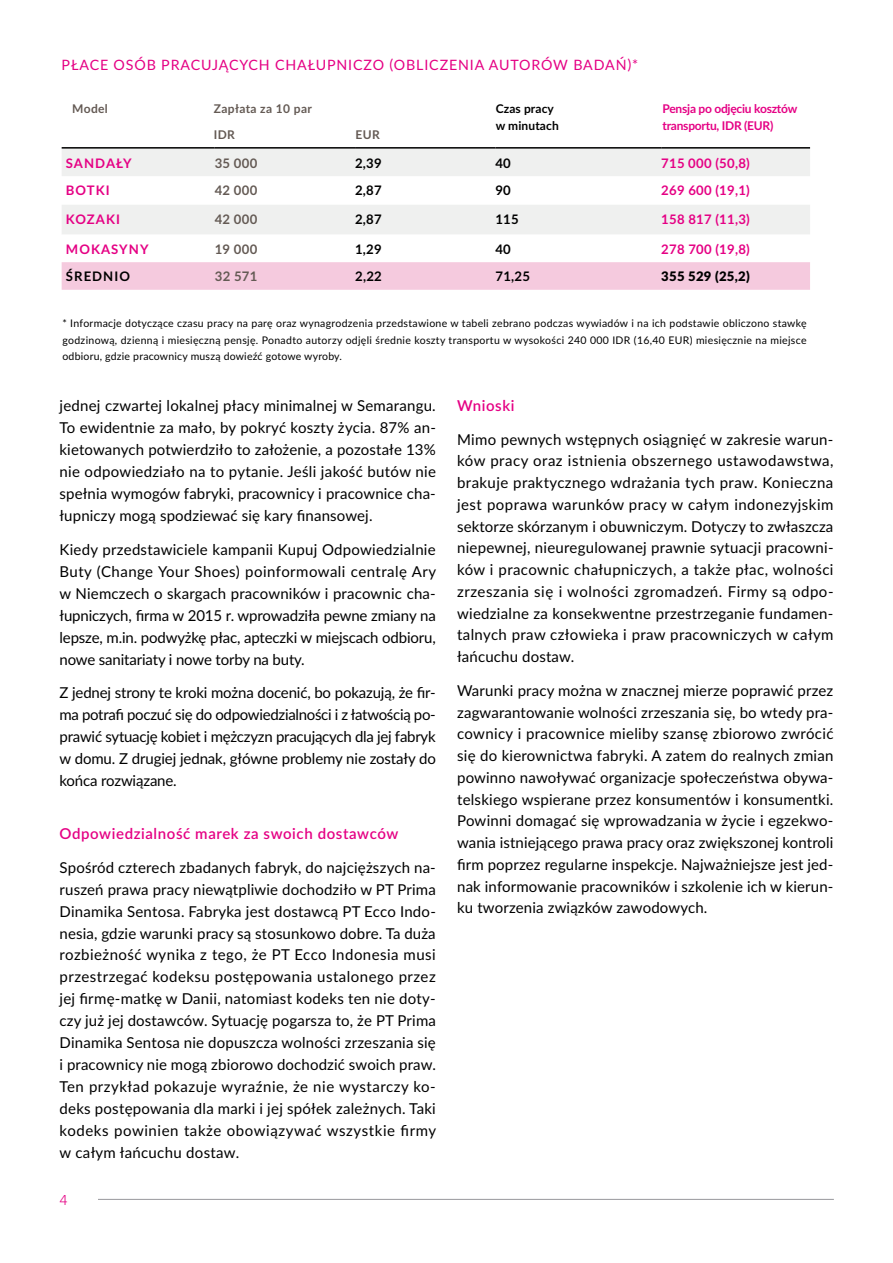
<style>
.page{position:relative;width:893px;height:1263px;background:#fff}
.page>*{position:absolute;margin:0;border:0;box-sizing:border-box;transform-origin:0 0}
.t1{font:15px/21.8px "Lato";letter-spacing:.01em;color:#000;text-align:justify}
.t2{font:600 15px "Lato";letter-spacing:.04em;color:#e50084}
.t3{font:300 15px "Proxima Nova";color:#e50084}
.t4{font:14.25px "Lato";letter-spacing:.06em;color:#e50084}
.t5{font:700 13.2px "Lato";letter-spacing:.03em;color:#e50084}
.t6{font:700 13.2px "Lato";letter-spacing:.02em;color:#000}
.t7{font:700 13.2px "Lato";letter-spacing:.02em;color:#645a54}
.t8{font:900 13.2px "Lato";letter-spacing:.02em;color:#000}
.t9{font:700 13.2px "Lato";letter-spacing:.08em;color:#e50084}
.t10{font:700 13.2px "Lato";letter-spacing:.075em;color:#e50084}
.t11{font:700 13.2px "Lato";letter-spacing:.08em;color:#000}
.t12{font:700 12px/16.5px "Lato";letter-spacing:-.02em;color:#e50084}
.t13{font:700 12px/25.5px "Lato";letter-spacing:.03em;color:#645a54}
.t14{font:700 12px/16.5px "Lato";letter-spacing:.01em;color:#000}
.t15{font:10.5px/16.5px "Lato";letter-spacing:.02em;color:#000;text-align:justify}
</style>
<div class="page">
<hr style="left:60px;top:1199px;width:774px;height:1px;background:#98989c">
<div style="left:60px;top:1193px;width:38px;height:22px;background:#fff"></div>
<svg style="left:62px;top:149px;width:748px;height:85px;fill:#eff0ef"></svg>
<svg style="left:62px;top:262px;width:748px;height:28px;background:#f5cade"></svg>
<hr style="left:62px;top:147px;width:153px;height:2px;background:#000">
<hr style="left:215px;top:147px;width:140px;height:2px;background:#000">
<hr style="left:355px;top:147px;width:140px;height:2px;background:#000">
<hr style="left:495px;top:147px;width:166px;height:2px;background:#000">
<hr style="left:661px;top:147px;width:149px;height:2px;background:#000">
<p class="t4" style="left:62px;top:54px;width:578px">PŁACE OSÓB PRACUJĄCYCH CHAŁUPNICZO (OBLICZENIA AUTORÓW BADAŃ)*</p>
<p class="t13" style="left:72px;top:96px;width:37px">Model</p>
<p class="t14" style="left:496px;top:100px;width:65px">Czas pracy w minutach</p>
<p class="t12" style="left:663px;top:100px;width:136px">Pensja po odjęciu kosztów transportu, IDR (EUR)</p>
<p class="t13" style="left:214px;top:96px;width:99px">Zapłata za 10 par<br>IDR</p>
<p class="t13" style="left:356px;top:121px;width:26px">EUR</p>
<p class="t10" style="left:66px;top:153px;width:67px">SANDAŁY</p>
<p class="t7" style="left:215px;top:153px;width:44px">35 000</p>
<p class="t6" style="left:355px;top:153px;width:28px">2,39</p>
<p class="t6" style="left:495px;top:153px;width:17px">40</p>
<p class="t5" style="left:661px;top:153px;width:90px">715 000 (50,8)</p>
<p class="t5" style="left:66px;top:181px;width:45px">BOTKI</p>
<p class="t7" style="left:215px;top:181px;width:44px">42 000</p>
<p class="t6" style="left:355px;top:181px;width:28px">2,87</p>
<p class="t6" style="left:495px;top:181px;width:17px">90</p>
<p class="t5" style="left:661px;top:181px;width:90px">269 600 (19,1)</p>
<p class="t5" style="left:66px;top:209px;width:56px">KOZAKI</p>
<p class="t7" style="left:215px;top:209px;width:44px">42 000</p>
<p class="t6" style="left:355px;top:209px;width:28px">2,87</p>
<p class="t6" style="left:495px;top:209px;width:25px">115</p>
<p class="t5" style="left:661px;top:209px;width:90px">158 817 (11,3)</p>
<p class="t9" style="left:66px;top:239px;width:84px">MOKASYNY</p>
<p class="t7" style="left:215px;top:239px;width:44px">19 000</p>
<p class="t6" style="left:355px;top:239px;width:28px">1,29</p>
<p class="t6" style="left:495px;top:239px;width:17px">40</p>
<p class="t5" style="left:661px;top:239px;width:90px">278 700 (19,8)</p>
<p class="t11" style="left:66px;top:267px;width:66px">ŚREDNIO</p>
<p class="t7" style="left:215px;top:267px;width:44px">32 571</p>
<p class="t6" style="left:355px;top:267px;width:28px">2,22</p>
<p class="t6" style="left:495px;top:267px;width:36px">71,25</p>
<p class="t8" style="left:661px;top:266px;width:90px">355 529 (25,2)</p>
<p class="t15" style="left:62px;top:314px;width:746px">* Informacje dotyczące czasu pracy na parę oraz wynagrodzenia przedstawione w tabeli zebrano podczas wywiadów i na ich podstawie obliczono stawkę godzinową, dzienną i miesięczną pensję. Ponadto autorzy odjęli średnie koszty transportu w wysokości 240 000 IDR (16,40 EUR) miesięcznie na miejsce odbioru, gdzie pracownicy muszą dowieźć gotowe wyroby.</p>
<p class="t1" style="left:60px;top:394px;width:378px">jednej czwartej lokalnej płacy minimalnej w Semarangu.<br>To ewidentnie za mało, by pokryć koszty życia. 87% an&shy;kietowanych potwierdziło to założenie, a pozostałe 13% nie odpowiedziało na to pytanie. Jeśli jakość butów nie spełnia wymogów fabryki, pracownicy i pracownice cha&shy;łupniczy mogą spodziewać się kary finansowej.</p>
<p class="t1" style="left:60px;top:538px;width:378px">Kiedy przedstawiciele kampanii Kupuj Odpowiedzialnie Buty (Change Your Shoes) poinformowali centralę Ary w Niemczech o skargach pracowników i pracownic cha&shy;łupniczych, firma w 2015 r. wprowadziła pewne zmiany na lepsze, m.in. podwyżkę płac, apteczki w miejscach odbioru, nowe sanitariaty i nowe torby na buty.</p>
<p class="t1" style="left:60px;top:681px;width:378px">Z jednej strony te kroki można docenić, bo pokazują, że fir&shy;ma potrafi poczuć się do odpowiedzialności i z łatwością po&shy;prawić sytuację kobiet i mężczyzn pracujących dla jej fabryk w domu. Z drugiej jednak, główne problemy nie zostały do końca rozwiązane.</p>
<p class="t2" style="left:60px;top:822px;width:340px">Odpowiedzialność marek za swoich dostawców</p>
<p class="t1" style="left:60px;top:855px;width:378px">Spośród czterech zbadanych fabryk, do najcięższych na&shy;ruszeń prawa pracy niewątpliwie dochodziło w PT Prima Dinamika Sentosa. Fabryka jest dostawcą PT Ecco Indo&shy;nesia, gdzie warunki pracy są stosunkowo dobre. Ta duża rozbieżność wynika z tego, że PT Ecco Indonesia musi przestrzegać kodeksu postępowania ustalonego przez jej firmę-matkę w Danii, natomiast kodeks ten nie doty&shy;czy już jej dostawców. Sytuację pogarsza to, że PT Prima Dinamika Sentosa nie dopuszcza wolności zrzeszania się i pracownicy nie mogą zbiorowo dochodzić swoich praw.<br>Ten przykład pokazuje wyraźnie, że nie wystarczy ko&shy;deks postępowania dla marki i jej spółek zależnych. Taki kodeks powinien także obowiązywać wszystkie firmy w całym łańcuchu dostaw.</p>
<p class="t3" style="left:60px;top:1191px;width:10px">4</p>
<p class="t2" style="left:457px;top:394px;width:59px">Wnioski</p>
<p class="t1" style="left:457px;top:428px;width:378px">Mimo pewnych wstępnych osiągnięć w zakresie warun&shy;ków pracy oraz istnienia obszernego ustawodawstwa, brakuje praktycznego wdrażania tych praw. Konieczna jest poprawa warunków pracy w całym indonezyjskim sektorze skórzanym i obuwniczym. Dotyczy to zwłaszcza niepewnej, nieuregulowanej prawnie sytuacji pracowni&shy;ków i pracownic chałupniczych, a także płac, wolności zrzeszania się i wolności zgromadzeń. Firmy są odpo&shy;wiedzialne za konsekwentne przestrzeganie fundamen&shy;talnych praw człowieka i praw pracowniczych w całym łańcuchu dostaw.</p>
<p class="t1" style="left:457px;top:679px;width:378px">Warunki pracy można w znacznej mierze poprawić przez zagwarantowanie wolności zrzeszania się, bo wtedy pra&shy;cownicy i pracownice mieliby szansę zbiorowo zwrócić się do kierownictwa fabryki. A zatem do realnych zmian powinno nawoływać organizacje społeczeństwa obywa&shy;telskiego wspierane przez konsumentów i konsumentki.<br>Powinni domagać się wprowadzania w życie i egzekwo&shy;wania istniejącego prawa pracy oraz zwiększonej kontroli firm poprzez regularne inspekcje. Najważniejsze jest jed&shy;nak informowanie pracowników i szkolenie ich w kierun&shy;ku tworzenia związków zawodowych.</p>
</div>
